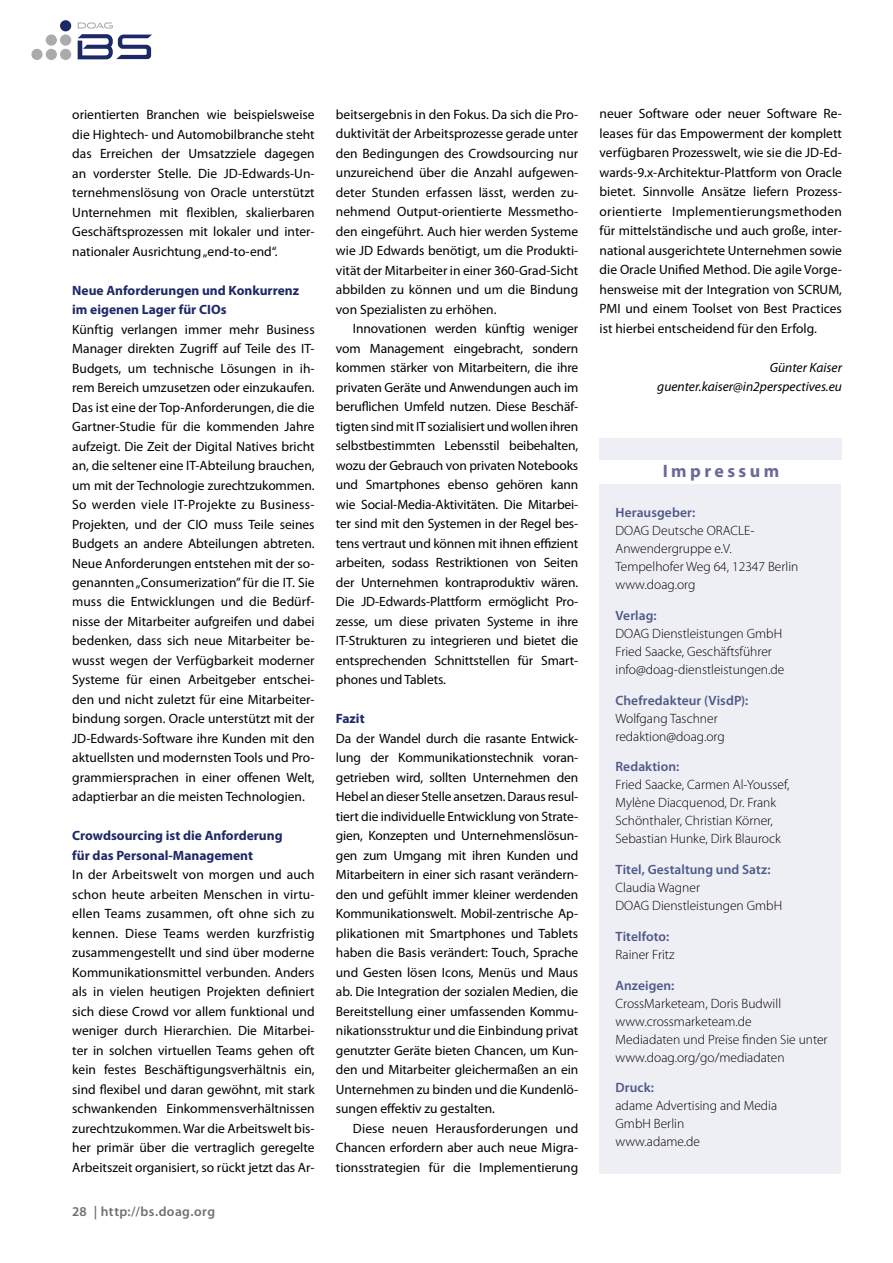
<style>
.page{position:relative;width:893px;height:1263px;background:#fff}
.page>*{position:absolute;margin:0;border:0;box-sizing:border-box;transform-origin:0 0}
.t1{font:700 18px "Myriad Pro";letter-spacing:.19em;color:#6b699a}
.t2{font:13.5px/19.5px "Myriad Pro";color:#000;text-align:justify}
.t3{font:300 13.5px/18px "Myriad Pro";color:#000}
.t4{font:700 13.5px/19.5px "Myriad Pro";color:#1d2867}
.t5{font:600 13.5px "Myriad Pro";letter-spacing:.005em;color:#4e5889}
.t6{font:italic 13.5px/19.5px "Myriad Pro";color:#000;text-align:right}
.t7{font:600 13.5px "Myriad Pro";letter-spacing:.03em;color:#6f6f6e}
</style>
<div class="page">
<div style="left:60px;top:49px;width:11px;height:11px;background:#ababac;border-radius:50%"></div>
<div style="left:60px;top:20px;width:11px;height:11px;background:#1d2867;border-radius:50%"></div>
<div style="left:46px;top:34px;width:11px;height:12px;background:#ababac;border-radius:50%"></div>
<div style="left:60px;top:34px;width:11px;height:12px;background:#ababac;border-radius:50%"></div>
<div style="left:31px;top:49px;width:12px;height:11px;background:#ababac;border-radius:50%"></div>
<div style="left:46px;top:49px;width:11px;height:11px;background:#ababac;border-radius:50%"></div>
<svg style="left:78px;top:22px;width:74px;height:37px"></svg>
<div style="left:600px;top:484px;width:241px;height:690px;background:#eeeef5"></div>
<div style="left:600px;top:438px;width:242px;height:21px;background:#eeeef5"></div>
<p class="t2" style="left:72px;top:105px;width:244px">orientierten Branchen wie beispielsweise die Hightech- und Automobilbranche steht das Erreichen der Umsatzziele dagegen an vorderster Stelle. Die JD-Edwards-Un&shy;ternehmenslösung von Oracle unterstützt Unternehmen mit flexiblen, skalierbaren Geschäftsprozessen mit lokaler und inter&shy;nationaler Ausrichtung „end-to-end“.</p>
<p class="t4" style="left:72px;top:280px;width:228px">Neue Anforderungen und Konkurrenz im eigenen Lager für CIOs</p>
<p class="t2" style="left:72px;top:319px;width:244px">Künftig verlangen immer mehr Business Manager direkten Zugriff auf Teile des IT-Budgets, um technische Lösungen in ih&shy;rem Bereich umzusetzen oder einzukaufen.<br>Das ist eine der Top-Anforderungen, die die Gartner-Studie für die kommenden Jahre aufzeigt. Die Zeit der Digital Natives bricht an, die seltener eine IT-Abteilung brauchen, um mit der Technologie zurechtzukommen.<br>So werden viele IT-Projekte zu Business-Projekten, und der CIO muss Teile seines Budgets an andere Abteilungen abtreten.<br>Neue Anforderungen entstehen mit der so&shy;genannten „Consumerization” für die IT. Sie muss die Entwicklungen und die Bedürf&shy;nisse der Mitarbeiter aufgreifen und dabei bedenken, dass sich neue Mitarbeiter be&shy;wusst wegen der Verfügbarkeit moderner Systeme für einen Arbeitgeber entschei&shy;den und nicht zuletzt für eine Mitarbeiter&shy;bindung sorgen. Oracle unterstützt mit der JD-Edwards-Software ihre Kunden mit den aktuellsten und modernsten Tools und Pro&shy;grammiersprachen in einer offenen Welt, adaptierbar an die meisten Technologien.</p>
<p class="t4" style="left:72px;top:826px;width:212px">Crowdsourcing ist die Anforderung für das Personal-Management</p>
<p class="t2" style="left:72px;top:865px;width:244px">In der Arbeitswelt von morgen und auch schon heute arbeiten Menschen in virtu&shy;ellen Teams zusammen, oft ohne sich zu kennen. Diese Teams werden kurzfristig zusammengestellt und sind über moderne Kommunikationsmittel verbunden. Anders als in vielen heutigen Projekten definiert sich diese Crowd vor allem funktional und weniger durch Hierarchien. Die Mitarbei&shy;ter in solchen virtuellen Teams gehen oft kein festes Beschäftigungsverhältnis ein, sind flexibel und daran gewöhnt, mit stark schwankenden Einkommensverhältnissen zurechtzukommen. War die Arbeitswelt bis&shy;her primär über die vertraglich geregelte Arbeitszeit organisiert, so rückt jetzt das Ar-</p>
<p class="t7" style="left:72px;top:1203px;width:144px">28 | http://bs.doag.org</p>
<p class="t2" style="left:336px;top:104px;width:244px">beitsergebnis in den Fokus. Da sich die Pro&shy;duktivität der Arbeitsprozesse gerade unter den Bedingungen des Crowdsourcing nur unzureichend über die Anzahl aufgewen&shy;deter Stunden erfassen lässt, werden zu&shy;nehmend Output-orientierte Messmetho&shy;den eingeführt. Auch hier werden Systeme wie JD Edwards benötigt, um die Produkti&shy;vität der Mitarbeiter in einer 360-Grad-Sicht abbilden zu können und um die Bindung von Spezialisten zu erhöhen.</p>
<p class="t2" style="left:336px;top:319px;width:244px;text-indent:17px">Innovationen werden künftig weniger vom Management eingebracht, sondern kommen stärker von Mitarbeitern, die ihre privaten Geräte und Anwendungen auch im beruflichen Umfeld nutzen. Diese Beschäf&shy;tigten sind mit IT sozialisiert und wollen ihren selbstbestimmten Lebensstil beibehalten, wozu der Gebrauch von privaten Notebooks und Smartphones ebenso gehören kann wie Social-Media-Aktivitäten. Die Mitarbei&shy;ter sind mit den Systemen in der Regel bes&shy;tens vertraut und können mit ihnen effizient arbeiten, sodass Restriktionen von Seiten der Unternehmen kontraproduktiv wären.<br>Die JD-Edwards-Plattform ermöglicht Pro&shy;zesse, um diese privaten Systeme in ihre IT-Strukturen zu integrieren und bietet die entsprechenden Schnittstellen für Smart&shy;phones und Tablets.</p>
<p class="t4" style="left:336px;top:708px;width:30px">Fazit</p>
<p class="t2" style="left:336px;top:728px;width:244px">Da der Wandel durch die rasante Entwick&shy;lung der Kommunikationstechnik voran&shy;getrieben wird, sollten Unternehmen den Hebel an dieser Stelle ansetzen. Daraus resul&shy;tiert die individuelle Entwicklung von Strate&shy;gien, Konzepten und Unternehmenslösun&shy;gen zum Umgang mit ihren Kunden und Mitarbeitern in einer sich rasant verändern&shy;den und gefühlt immer kleiner werdenden Kommunikationswelt. Mobil-zentrische Ap&shy;plikationen mit Smartphones und Tablets haben die Basis verändert: Touch, Sprache und Gesten lösen Icons, Menüs und Maus ab. Die Integration der sozialen Medien, die Bereitstellung einer umfassenden Kommu&shy;nikationsstruktur und die Einbindung privat genutzter Geräte bieten Chancen, um Kun&shy;den und Mitarbeiter gleichermaßen an ein Unternehmen zu binden und die Kundenlö&shy;sungen effektiv zu gestalten.</p>
<p class="t2" style="left:336px;top:1118px;width:244px;text-indent:17px">Diese neuen Herausforderungen und Chancen erfordern aber auch neue Migra&shy;tionsstrategien für die Implementierung</p>
<p class="t2" style="left:600px;top:104px;width:244px">neuer Software oder neuer Software Re&shy;leases für das Empowerment der komplett verfügbaren Prozesswelt, wie sie die JD-Ed&shy;wards-9.x-Architektur-Plattform von Oracle bietet. Sinnvolle Ansätze liefern Prozess&shy;orientierte Implementierungsmethoden für mittelständische und auch große, inter&shy;national ausgerichtete Unternehmen sowie die Oracle Unified Method. Die agile Vorge&shy;hensweise mit der Integration von SCRUM, PMI und einem Toolset von Best Practices ist hierbei entscheidend für den Erfolg.</p>
<p class="t6" style="left:657px;top:357px;width:186px">Günter Kaiser guenter.kaiser@in2perspectives.eu</p>
<h1 class="t1" style="left:663px;top:459px;width:118px">Impressum</h1>
<p class="t5" style="left:615px;top:504px;width:81px">Herausgeber:</p>
<p class="t3" style="left:615px;top:522px;width:184px">DOAG Deutsche ORACLE-<br>Anwendergruppe e.V.<br>Tempelhofer Weg 64, 12347 Berlin www.doag.org</p>
<p class="t5" style="left:615px;top:607px;width:43px">Verlag:</p>
<p class="t3" style="left:615px;top:625px;width:170px">DOAG Dienstleistungen GmbH<br>Fried Saacke, Geschäftsführer info@doag-dienstleistungen.de</p>
<p class="t5" style="left:615px;top:692px;width:134px">Chefredakteur (VisdP):</p>
<p class="t3" style="left:615px;top:709px;width:111px">Wolfgang Taschner redaktion@doag.org</p>
<p class="t5" style="left:615px;top:758px;width:65px">Redaktion:</p>
<p class="t3" style="left:615px;top:776px;width:176px">Fried Saacke, Carmen Al-Youssef,<br>Mylène Diacquenod, Dr. Frank<br>Schönthaler, Christian Körner,<br>Sebastian Hunke, Dirk Blaurock</p>
<p class="t5" style="left:615px;top:861px;width:157px">Titel, Gestaltung und Satz:</p>
<p class="t3" style="left:615px;top:879px;width:168px">Claudia Wagner<br>DOAG Dienstleistungen GmbH</p>
<p class="t5" style="left:615px;top:928px;width:55px">Titelfoto:</p>
<p class="t3" style="left:615px;top:946px;width:61px">Rainer Fritz</p>
<p class="t5" style="left:615px;top:976px;width:60px">Anzeigen:</p>
<p class="t3" style="left:615px;top:994px;width:214px">CrossMarketeam, Doris Budwill www.crossmarketeam.de<br>Mediadaten und Preise finden Sie unter www.doag.org/go/mediadaten</p>
<p class="t5" style="left:615px;top:1079px;width:40px">Druck:</p>
<p class="t3" style="left:615px;top:1097px;width:163px">adame Advertising and Media<br>GmbH Berlin<br>www.adame.de</p>
</div>
